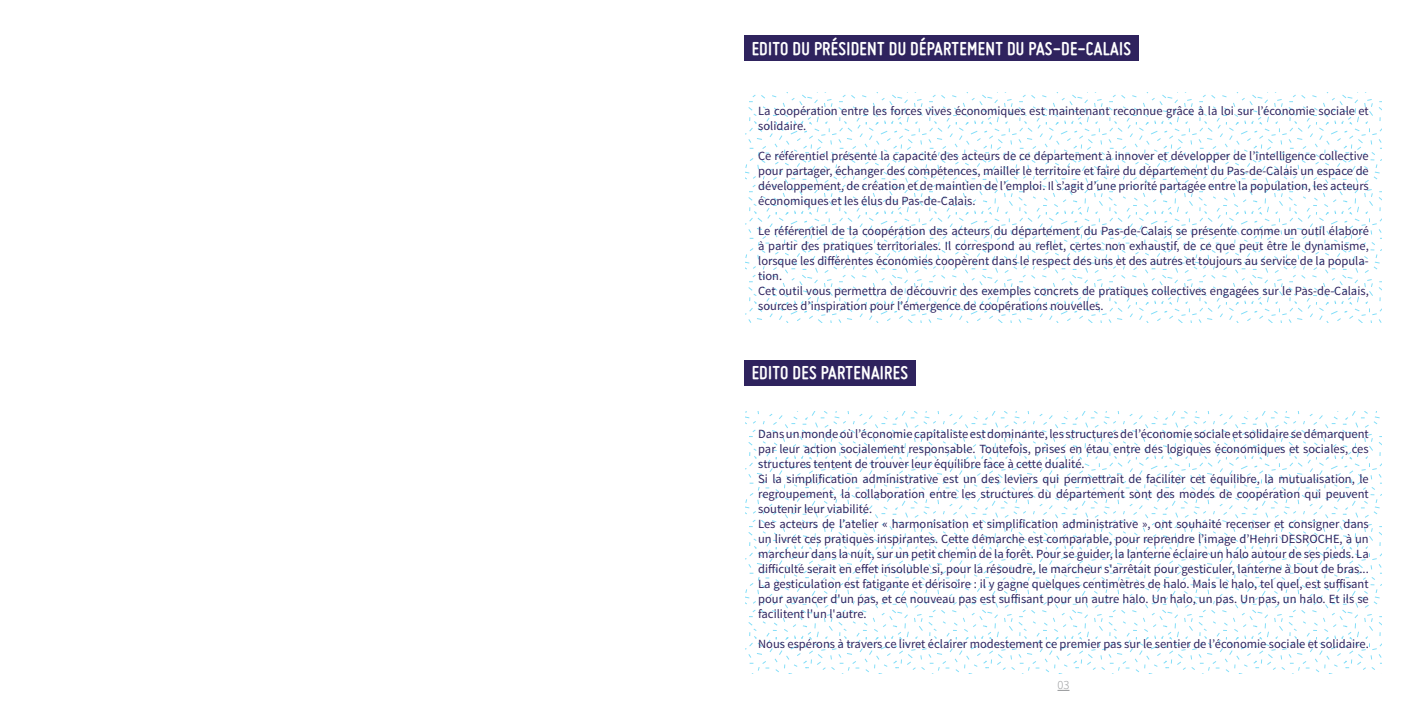
<style>
.page{position:relative;width:1418px;height:709px;background:#fff}
.page>*{position:absolute;margin:0;border:0;box-sizing:border-box;transform-origin:0 0}
.t1{font:700 20px "Miso";letter-spacing:.015em;color:#fff}
.t2{font:12.5px/15px "Source Sans Pro";color:#2f235e}
.t3{font:300 12.5px "Source Sans Pro";color:#939598}
</style>
<div class="page">
<svg style="left:745px;top:411px;width:636px;height:261px"></svg>
<svg style="left:745px;top:93px;width:636px;height:229px"></svg>
<div style="left:744px;top:36px;width:395px;height:25px;background:#2f235e"></div>
<div style="left:744px;top:360px;width:171px;height:25px;background:#2f235e"></div>
<svg style="left:1057px;top:690px;width:12px;height:1px"></svg>
<h1 class="t1" style="left:751px;top:37px;width:381px">EDITO DU PRÉSIDENT DU DÉPARTEMENT DU PAS-DE-CALAIS</h1>
<p class="t2" style="left:758px;top:103px;width:612px">La coopération entre les forces vives économiques est maintenant reconnue grâce à la loi sur l’économie sociale et solidaire.</p>
<p class="t2" style="left:758px;top:148px;width:612px;text-align:justify">Ce référentiel présente la capacité des acteurs de ce département à innover et développer de l’intelligence collective pour partager, échanger des compétences, mailler le territoire et faire du département du Pas-de-Calais un espace de développement, de création et de maintien de l’emploi. Il s’agit d’une priorité partagée entre la population, les acteurs économiques et les élus du Pas-de-Calais.</p>
<p class="t2" style="left:758px;top:223px;width:612px">Le référentiel de la coopération des acteurs du département du Pas-de-Calais se présente comme un outil élaboré à partir des pratiques territoriales. Il correspond au reflet, certes non exhaustif, de ce que peut être le dynamisme, lorsque les différentes économies coopèrent dans le respect des uns et des autres et toujours au service de la popula&shy;tion.<br>Cet outil vous permettra de découvrir des exemples concrets de pratiques collectives engagées sur le Pas-de-Calais, sources d’inspiration pour l’émergence de coopérations nouvelles.</p>
<h1 class="t1" style="left:751px;top:362px;width:158px">EDITO DES PARTENAIRES</h1>
<p class="t2" style="left:758px;top:426px;width:612px">Dans un monde où l’économie capitaliste est dominante, les structures de l’économie sociale et solidaire se démarquent par leur action socialement responsable. Toutefois, prises en étau entre des logiques économiques et sociales, ces structures tentent de trouver leur équilibre face à cette dualité.<br>Si la simplification administrative est un des leviers qui permettrait de faciliter cet équilibre, la mutualisation, le regroupement, la collaboration entre les structures du département sont des modes de coopération qui peuvent soutenir leur viabilité.<br>Les acteurs de l’atelier « harmonisation et simplification administrative », ont souhaité recenser et consigner dans un livret ces pratiques inspirantes. Cette démarche est comparable, pour reprendre l’image d’Henri DESROCHE, à un marcheur dans la nuit, sur un petit chemin de la forêt. Pour se guider, la lanterne éclaire un halo autour de ses pieds. La difficulté serait en effet insoluble si, pour la résoudre, le marcheur s'arrêtait pour gesticuler, lanterne à bout de bras...<br>La gesticulation est fatigante et dérisoire : il y gagne quelques centimètres de halo. Mais le halo, tel quel, est suffisant pour avancer d'un pas, et ce nouveau pas est suffisant pour un autre halo. Un halo, un pas. Un pas, un halo. Et ils se facilitent l'un l'autre.</p>
<p class="t2" style="left:758px;top:636px;width:612px">Nous espérons à travers ce livret éclairer modestement ce premier pas sur le sentier de l’économie sociale et solidaire.</p>
<p class="t3" style="left:1057px;top:677px;width:13px">03</p>
</div>
